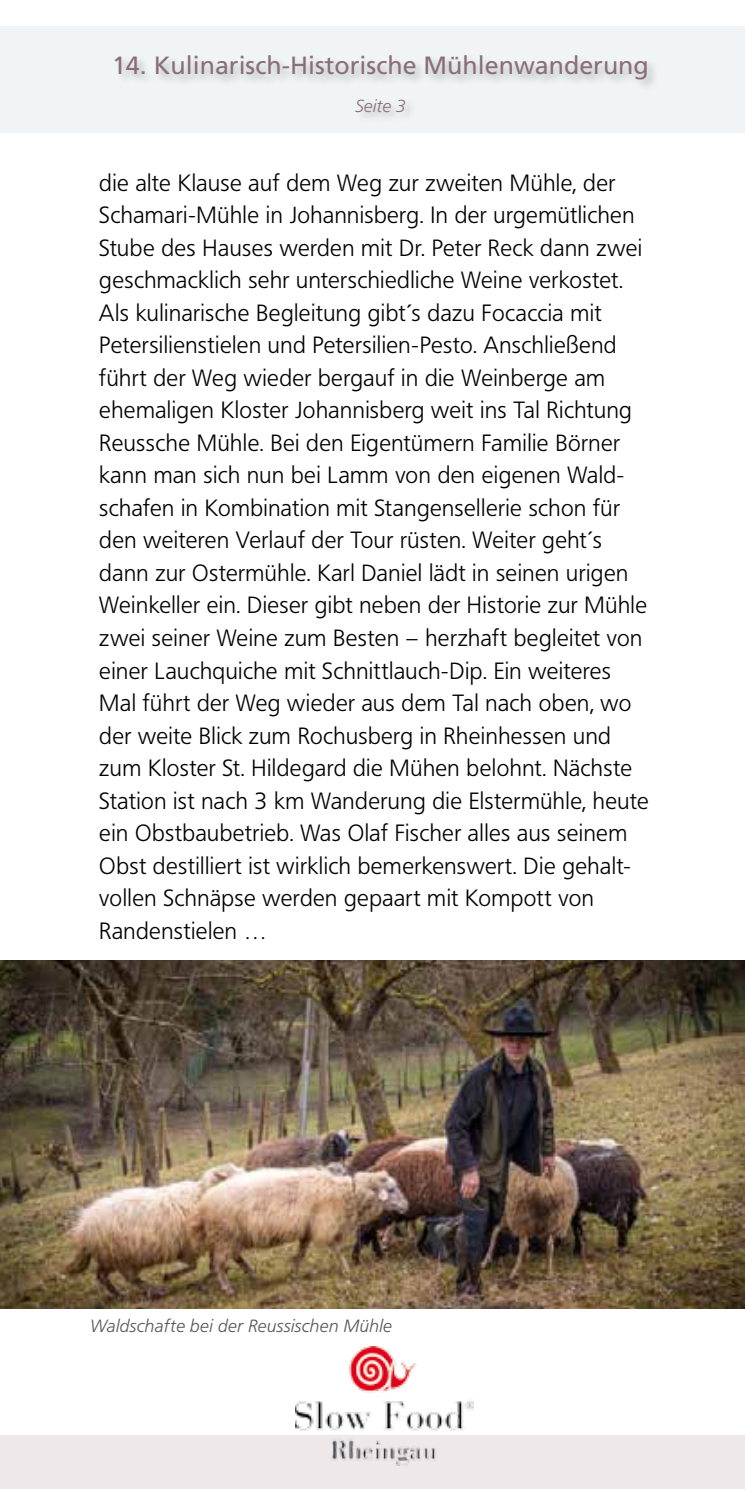
<style>
.page{position:relative;width:745px;height:1489px;background:#fff}
.page>*{position:absolute;margin:0;border:0;box-sizing:border-box;transform-origin:0 0}
.t1{font:25px "Frutiger";color:#8a6d7b}
.t2{font:300 23.25px/32.5px "Frutiger BQ";letter-spacing:.02em;color:#000}
.t3{font:italic 300 17.5px "Frutiger BQ";letter-spacing:.03em;color:#58585a}
.t4{font:italic 300 17.5px "Frutiger";color:#8a6d7b}
</style>
<div class="page">
<div style="left:0;top:27px;width:744px;height:106px;background:#f0f4f7"></div>
<div style="left:113px;top:53px;width:545px;height:70px;background:#000;opacity:.25"></div>
<img style="left:0;top:960px;width:744px;height:347px">
<div style="left:0;top:1435px;width:744px;height:53px;background:#eee8ea"></div>
<img style="left:295px;top:1346px;width:178px;height:119px">
<p class="t1" style="left:112px;top:51px;width:538px">14. Kulinarisch-Historische Mühlenwanderung</p>
<p class="t4" style="left:355px;top:95px;width:52px">Seite 3</p>
<p class="t2" style="left:99px;top:167px;width:550px">die alte Klause auf dem Weg zur zweiten Mühle, der Schamari-Mühle in Johannisberg. In der urgemütlichen Stube des Hauses werden mit Dr. Peter Reck dann zwei geschmacklich sehr unterschiedliche Weine verkostet.<br>Als kulinarische Begleitung gibt´s dazu Focaccia mit Petersilienstielen und Petersilien-Pesto. Anschließend führt der Weg wieder bergauf in die Weinberge am ehemaligen Kloster Johannisberg weit ins Tal Richtung Reussche Mühle. Bei den Eigentümern Familie Börner kann man sich nun bei Lamm von den eigenen Wald&shy;schafen in Kombination mit Stangensellerie schon für den weiteren Verlauf der Tour rüsten. Weiter geht´s dann zur Ostermühle. Karl Daniel lädt in seinen urigen Weinkeller ein. Dieser gibt neben der Historie zur Mühle zwei seiner Weine zum Besten – herzhaft begleitet von einer Lauchquiche mit Schnittlauch-Dip. Ein weiteres Mal führt der Weg wieder aus dem Tal nach oben, wo der weite Blick zum Rochusberg in Rheinhessen und zum Kloster St. Hildegard die Mühen belohnt. Nächste Station ist nach 3 km Wanderung die Elstermühle, heute ein Obstbaubetrieb. Was Olaf Fischer alles aus seinem Obst destilliert ist wirklich bemerkenswert. Die gehalt&shy;vollen Schnäpse werden gepaart mit Kompott von Randenstielen …</p>
<p class="t3" style="left:90px;top:1315px;width:303px">Waldschafte bei der Reussischen Mühle</p>
</div>
